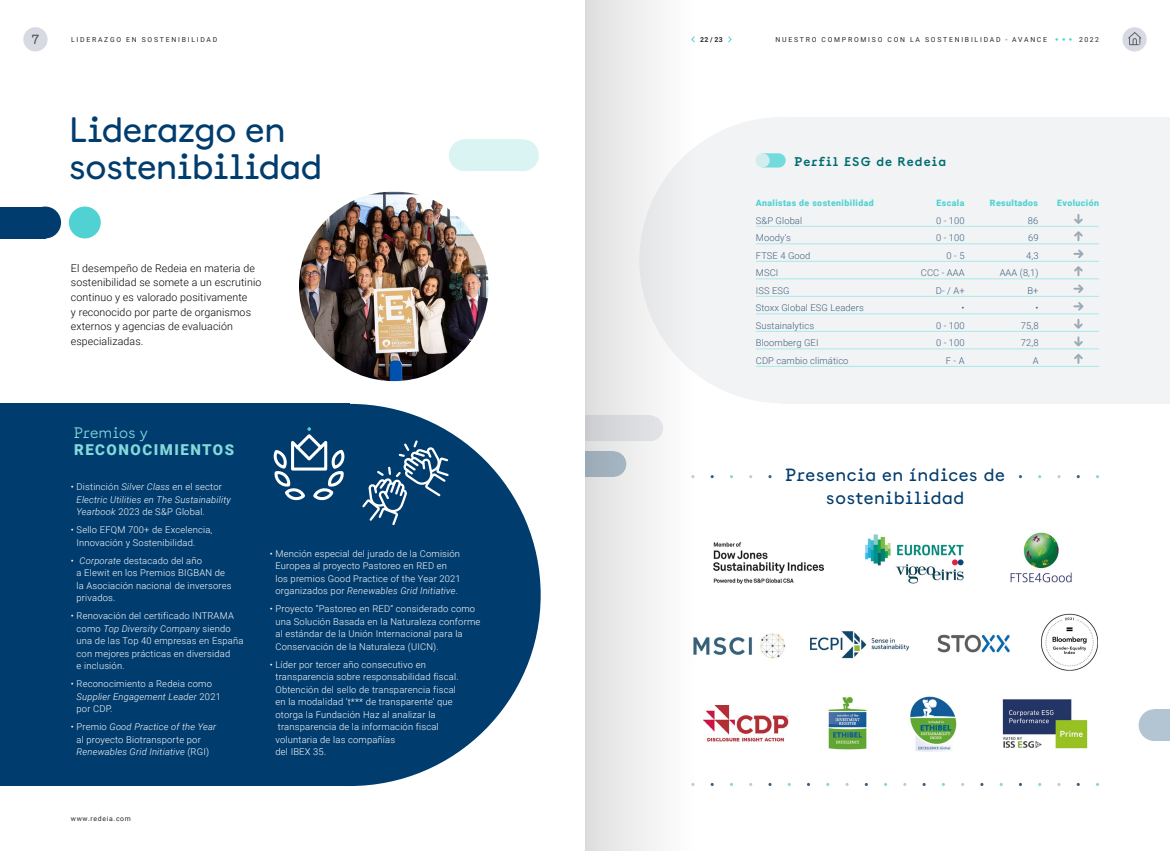
<style>
.page{position:relative;width:1170px;height:851px;background:#fff}
.page>*{position:absolute;margin:0;border:0;box-sizing:border-box;transform-origin:0 0}
.t1{font:500 35px/37.5px "Documan";color:#003c6e}
.t2{font:500 17.5px/22.5px "Documan";letter-spacing:.05em;color:#003c6e;text-align:center}
.t3{font:900 15px "Roboto";letter-spacing:.1em;color:#84dada}
.t4{font:15px "Documan";letter-spacing:.015em;color:#84dada}
.t5{font:500 13.12px "Documan";color:#575756}
.t6{font:600 12.5px "Documan";letter-spacing:.1em;color:#006c70}
.t7{font:300 10.62px/14.6px "Roboto";letter-spacing:.01em;color:#000}
.t8{font:300 9.38px/12.5px "Roboto";letter-spacing:.02em;color:#fff}
.t9{font:italic 300 9.38px/12.5px "Roboto";letter-spacing:.02em;color:#fff}
.t10{font:300 9.38px "Roboto";letter-spacing:.01em;color:#3f617d}
.t11{font:900 8.75px "Roboto";letter-spacing:.05em;color:#50d2d2}
.t12{font:6.88px "Roboto";letter-spacing:.255em;color:#282827}
.t13{font:6.88px "Roboto";letter-spacing:.1em;color:#282827}
.t14{font:700 6.88px "Roboto";color:#282827}
.s1{font-style:normal}
.s2{font-style:italic}
.s3{font-family:"Documan";font-weight:300;font-size:10px;color:#50d2d2}
</style>
<div class="page">
<div style="left:158px;top:404px;width:382px;height:381px;background:#003c6e;border-radius:50%"></div>
<div style="left:23px;top:27px;width:25px;height:24px;background:#d7dae2;border-radius:50%"></div>
<div style="left:1122px;top:27px;width:24px;height:24px;background:#d7dae2;border-radius:50%"></div>
<svg style="left:1128px;top:32px;width:13px;height:13px"></svg>
<div style="left:782px;top:117px;width:387px;height:286px;background:#f1f3f5"></div>
<div style="left:0;top:404px;width:349px;height:381px;background:#003c6e"></div>
<div style="left:448px;top:139px;width:32px;height:32px;background:#daf4f4;border-radius:50%"></div>
<div style="left:464px;top:139px;width:58px;height:32px;background:#daf4f4"></div>
<div style="left:507px;top:139px;width:32px;height:32px;background:#daf4f4;border-radius:50%"></div>
<div style="left:29px;top:206px;width:32px;height:32px;background:#003c6e;border-radius:50%"></div>
<div style="left:0;top:206px;width:45px;height:32px;background:#003c6e"></div>
<div style="left:69px;top:206px;width:32px;height:32px;background:#50d2d2;border-radius:50%"></div>
<img style="left:299px;top:191px;width:189px;height:190px;border-radius:95px">
<svg style="left:362px;top:440px;width:87px;height:86px"></svg>
<svg style="left:273px;top:427px;width:71px;height:74px"></svg>
<svg style="left:728px;top:36px;width:4px;height:7px"></svg>
<img style="left:828px;top:697px;width:39px;height:53px">
<img style="left:910px;top:696px;width:46px;height:55px">
<img style="left:1002px;top:699px;width:84px;height:49px">
<img style="left:703px;top:705px;width:85px;height:36px">
<img style="left:865px;top:535px;width:99px;height:49px">
<img style="left:1010px;top:532px;width:62px;height:51px">
<img style="left:714px;top:542px;width:109px;height:41px">
<img style="left:694px;top:633px;width:91px;height:25px">
<img style="left:810px;top:631px;width:98px;height:28px">
<img style="left:1041px;top:614px;width:56px;height:57px">
<img style="left:937px;top:634px;width:73px;height:19px">
<div style="left:639px;top:117px;width:286px;height:286px;background:#f1f3f5;border-radius:50%"></div>
<div style="left:1138px;top:709px;width:31px;height:32px;background:#b3c5d3;border-radius:50%"></div>
<div style="left:1154px;top:709px;width:15px;height:32px;background:#b3c5d3"></div>
<hr style="left:755px;top:226px;width:343px;height:1px;background:#a8e9e9">
<hr style="left:755px;top:243px;width:343px;height:1px;background:#a8e9e9">
<hr style="left:755px;top:261px;width:343px;height:1px;background:#a8e9e9">
<hr style="left:755px;top:278px;width:343px;height:1px;background:#a8e9e9">
<hr style="left:755px;top:296px;width:343px;height:1px;background:#a8e9e9">
<hr style="left:755px;top:313px;width:343px;height:1px;background:#a8e9e9">
<hr style="left:755px;top:331px;width:343px;height:1px;background:#a8e9e9">
<hr style="left:755px;top:348px;width:343px;height:1px;background:#a8e9e9">
<hr style="left:755px;top:366px;width:343px;height:1px;background:#a8e9e9">
<svg style="left:1072px;top:215px;width:12px;height:25px"></svg>
<svg style="left:1072px;top:249px;width:13px;height:26px"></svg>
<svg style="left:1074px;top:284px;width:11px;height:27px"></svg>
<svg style="left:1074px;top:320px;width:9px;height:9px"></svg>
<svg style="left:1072px;top:337px;width:12px;height:26px"></svg>
<div style="left:757px;top:153px;width:28px;height:14px;background:#73dbdb;border-radius:7px"></div>
<div style="left:755px;top:153px;width:14px;height:14px;background:#d1eded;border-radius:50%"></div>
<svg style="left:585px;top:0;width:109px;height:850px"></svg>
<h3 class="t5" style="left:32px;top:28px;width:9px">7</h3>
<p class="t12" style="left:71px;top:34px;width:148px">LIDERAZGO EN SOSTENIBILIDAD</p>
<h1 class="t1" style="left:69px;top:105px;width:254px">Liderazgo en sostenibilidad</h1>
<p class="t7" style="left:71px;top:260px;width:192px">El desempeño de Redeia en materia de sostenibilidad se somete a un escrutinio continuo y es valorado positivamente<br>y reconocido por parte de organismos externos y agencias de evaluación especializadas.</p>
<h3 class="t4" style="left:74px;top:420px;width:75px">Premios y</h3>
<h3 class="t3" style="left:74px;top:439px;width:162px">RECONOCIMIENTOS</h3>
<p class="t9" style="left:77px;top:480px;width:156px;text-indent:-6px"><span class="s1">• Distinción</span> Silver Class <span class="s1">en el sector<br></span>Electric Utilities en The Sustainability<br>Yearbook <span class="s1">2023 de S&amp;P Global.</span></p>
<p class="t8" style="left:77px;top:523px;width:137px;text-indent:-6px">• Sello EFQM 700+ de Excelencia,<br>Innovación y Sostenibilidad.</p>
<p class="t8" style="left:77px;top:554px;width:156px;text-indent:-6px">• <span class="s2">Corporate</span> destacado del año<br>a Elewit en los Premios BIGBAN de la Asociación nacional de inversores privados.</p>
<p class="t8" style="left:77px;top:609px;width:168px;text-indent:-6px">• Renovación del certificado INTRAMA como <span class="s2">Top Diversity Company</span> siendo una de las Top 40 empresas en España con mejores prácticas en diversidad<br>e inclusión.</p>
<p class="t8" style="left:77px;top:677px;width:146px;text-indent:-6px">• Reconocimiento a Redeia como<br><span class="s2">Supplier Engagement Leader</span> 2021 por CDP.</p>
<p class="t9" style="left:77px;top:720px;width:141px;text-indent:-6px"><span class="s1">• Premio</span> Good Practice of the Year <span class="s1">al proyecto Biotransporte por<br></span>Renewables Grid Initiative <span class="s1">(RGI)</span></p>
<p class="t13" style="left:71px;top:813px;width:62px">www.redeia.com</p>
<p class="t8" style="left:275px;top:547px;width:187px;text-indent:-6px">• Mención especial del jurado de la Comisión Europea al proyecto Pastoreo en RED en los premios Good Practice of the Year 2021 organizados por <span class="s2">Renewables Grid Initiative</span>.</p>
<p class="t8" style="left:275px;top:602px;width:206px;text-indent:-6px">• Proyecto “Pastoreo en RED” considerado como una Solución Basada en la Naturaleza conforme al estándar de la Unión Internacional para la Conservación de la Naturaleza (UICN).</p>
<p class="t8" style="left:275px;top:657px;width:185px;text-indent:-6px">• Líder por tercer año consecutivo en transparencia sobre responsabilidad fiscal.<br>Obtención del sello de transparencia fiscal en la modalidad ‘t*** de transparente’ que otorga la Fundación Haz al analizar la transparencia de la información fiscal voluntaria de las compañías<br>del IBEX 35.</p>
<p class="t14" style="left:700px;top:34px;width:24px">22 / 23</p>
<p class="t12" style="left:775px;top:34px;width:325px">NUESTRO COMPROMISO CON LA SOSTENIBILIDAD - AVANCE <span class="s3">• • •</span> 2022</p>
<h3 class="t6" style="left:794px;top:150px;width:153px">Perfil ESG de Redeia</h3>
<p class="t11" style="left:755px;top:197px;width:119px">Analistas de sostenibilidad</p>
<p class="t11" style="left:936px;top:197px;width:29px">Escala</p>
<p class="t11" style="left:989px;top:197px;width:50px">Resultados</p>
<p class="t11" style="left:1057px;top:197px;width:43px">Evolución</p>
<p class="t10" style="left:755px;top:214px;width:48px">S&amp;P Global</p>
<p class="t10" style="left:935px;top:214px;width:30px">0 - 100</p>
<p class="t10" style="left:1027px;top:214px;width:12px">86</p>
<p class="t10" style="left:755px;top:231px;width:36px">Moody's</p>
<p class="t10" style="left:935px;top:231px;width:30px">0 - 100</p>
<p class="t10" style="left:1027px;top:231px;width:12px">69</p>
<p class="t10" style="left:755px;top:249px;width:56px">FTSE 4 Good</p>
<p class="t10" style="left:946px;top:249px;width:19px">0 - 5</p>
<p class="t10" style="left:1026px;top:249px;width:14px">4,3</p>
<p class="t10" style="left:755px;top:266px;width:24px">MSCI</p>
<p class="t10" style="left:920px;top:266px;width:45px">CCC - AAA</p>
<p class="t10" style="left:999px;top:266px;width:40px">AAA (8,1)</p>
<p class="t10" style="left:755px;top:284px;width:35px">ISS ESG</p>
<p class="t10" style="left:935px;top:284px;width:30px">D- / A+</p>
<p class="t10" style="left:1027px;top:284px;width:13px">B+</p>
<p class="t10" style="left:755px;top:301px;width:109px">Stoxx Global ESG Leaders</p>
<p class="t10" style="left:961px;top:301px;width:5px">•</p>
<p class="t10" style="left:1035px;top:301px;width:5px">•</p>
<p class="t10" style="left:755px;top:319px;width:60px">Sustainalytics</p>
<p class="t10" style="left:935px;top:319px;width:30px">0 - 100</p>
<p class="t10" style="left:1020px;top:319px;width:19px">75,8</p>
<p class="t10" style="left:755px;top:336px;width:64px">Bloomberg GEI</p>
<p class="t10" style="left:935px;top:336px;width:30px">0 - 100</p>
<p class="t10" style="left:1020px;top:336px;width:19px">72,8</p>
<p class="t10" style="left:755px;top:354px;width:94px">CDP cambio climático</p>
<p class="t10" style="left:945px;top:354px;width:20px">F - A</p>
<p class="t10" style="left:1032px;top:354px;width:7px">A</p>
<h2 class="t2" style="left:785px;top:461px;width:221px">Presencia en índices de sostenibilidad</h2>
</div>
